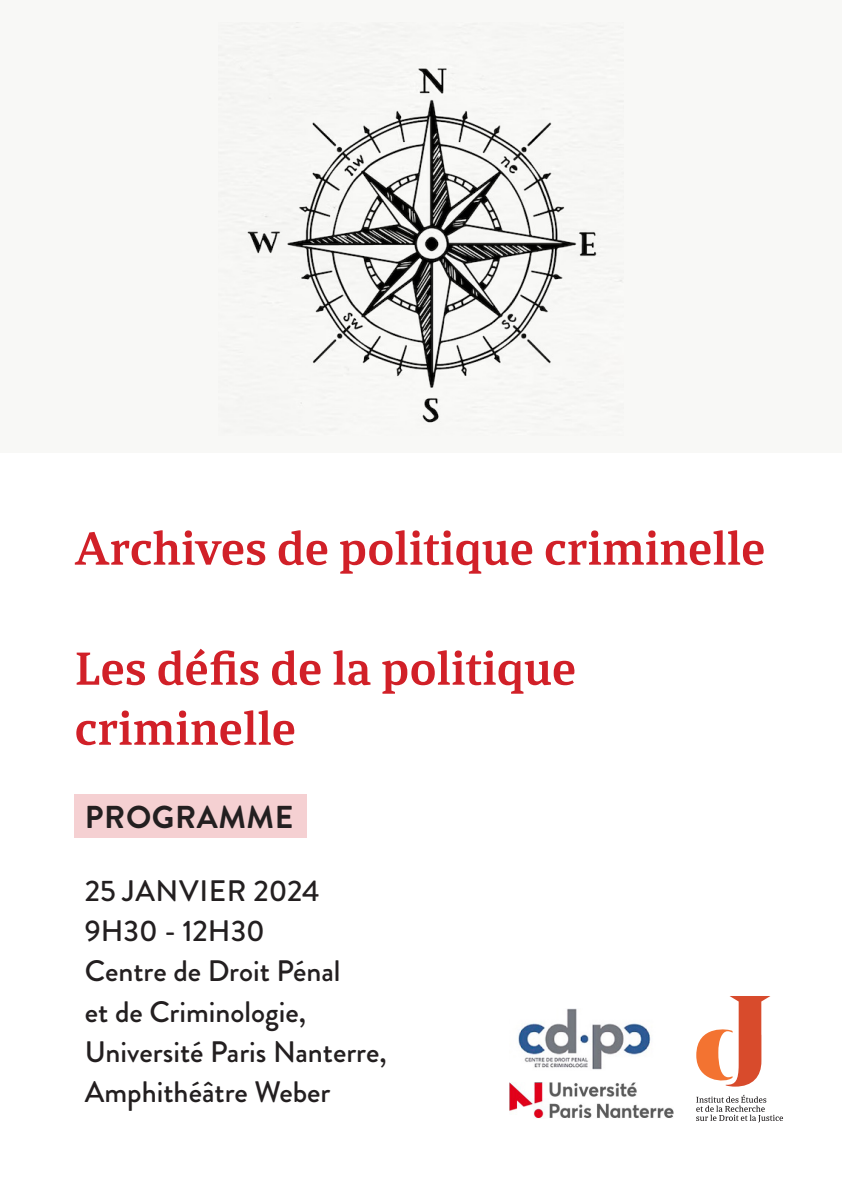
<style>
.page{position:relative;width:842px;height:1191px;background:#fff}
.page>*{position:absolute;margin:0;border:0;box-sizing:border-box;transform-origin:0 0}
.t1{font:600 50px/60px "Calicanto";color:#d12028}
.t2{font:700 31.6px "Brandon Grotesque";letter-spacing:.02em;color:#231f20}
.t3{font:500 29.6px/40px "Brandon Grotesque";color:#231f20}
.t4{font:500 29.6px "Brandon Grotesque";letter-spacing:.02em;color:#231f20}
</style>
<div class="page">
<div style="left:75px;top:794px;width:232px;height:43px;background:#f5d0d2"></div>
<svg style="left:696px;top:1094px;width:87px;height:28px"></svg>
<svg style="left:696px;top:996px;width:74px;height:90px"></svg>
<div style="left:0;top:0;width:842px;height:452px;background:#f8f8f6"></div>
<img style="left:247px;top:22px;width:375px;height:401px">
<img style="left:518px;top:1008px;width:133px;height:62px">
<img style="left:509px;top:1083px;width:164px;height:36px">
<p class="t1" style="left:75px;top:518px;width:692px">Archives de politique criminelle</p>
<p class="t1" style="left:75px;top:638px;width:503px">Les défis de la politique criminelle</p>
<p class="t2" style="left:85px;top:795px;width:210px">PROGRAMME</p>
<p class="t4" style="left:85px;top:870px;width:236px">25 JANVIER 2024</p>
<p class="t3" style="left:85px;top:911px;width:182px">9H30 - 12H30</p>
<p class="t3" style="left:85px;top:951px;width:303px">Centre de Droit Pénal<br>et de Criminologie,<br>Université Paris Nanterre,</p>
<p class="t3" style="left:85px;top:1071px;width:247px">Amphithéâtre Weber</p>
</div>
